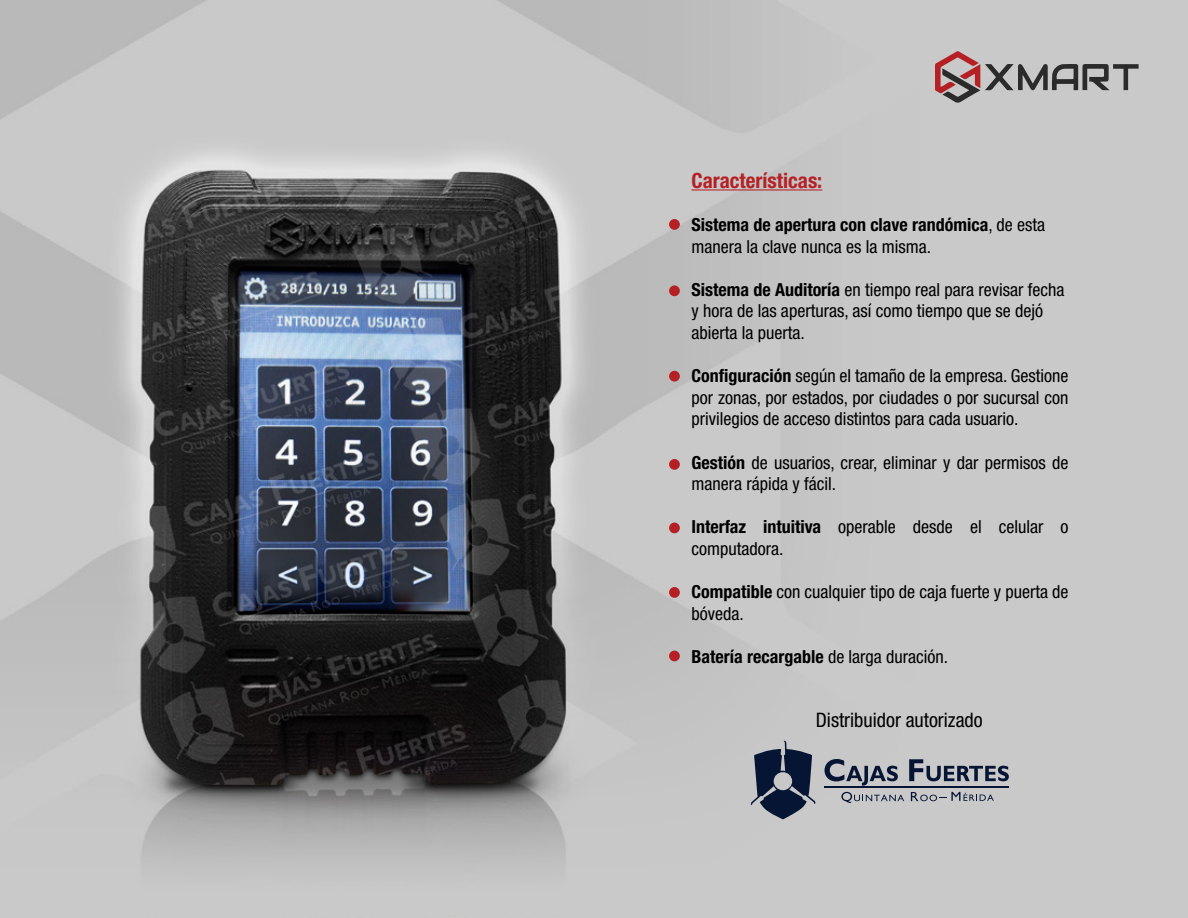
<style>
.page{position:relative;width:1188px;height:918px;background:#fff}
.page>*{position:absolute;margin:0;border:0;box-sizing:border-box;transform-origin:0 0}
.t1{font:700 condensed 21px "Helvetica Neue LT Std";color:#b52025}
.t2{font:condensed 19.95px "Helvetica Neue LT Std";color:#000}
.t3{font:condensed 18px/21.6px "Helvetica Neue LT Std";color:#000}
.t4{font:700 condensed 18px "Helvetica Neue LT Std";color:#000}
.s1{font-weight:700}
.s2{font-weight:400}
</style>
<div class="page">
<img style="left:0;top:0;width:1188px;height:918px">
<div style="left:669px;top:219px;width:11px;height:11px;background:#b52025;border-radius:50%"></div>
<div style="left:669px;top:285px;width:11px;height:11px;background:#b52025;border-radius:50%"></div>
<div style="left:669px;top:371px;width:11px;height:11px;background:#b52025;border-radius:50%"></div>
<div style="left:669px;top:459px;width:11px;height:11px;background:#b52025;border-radius:50%"></div>
<div style="left:669px;top:523px;width:11px;height:10px;background:#b52025;border-radius:50%"></div>
<div style="left:669px;top:587px;width:11px;height:11px;background:#b52025;border-radius:50%"></div>
<div style="left:669px;top:651px;width:11px;height:10px;background:#b52025;border-radius:50%"></div>
<hr style="left:691px;top:189px;width:131px;height:1px;background:#b52025">
<svg style="left:935px;top:51px;width:204px;height:52px;background:#a79e9e"></svg>
<svg style="left:751px;top:741px;width:65px;height:78px;background:#5c6475"></svg>
<svg style="left:825px;top:759px;width:73px;height:27px;background:#8a8e98"></svg>
<svg style="left:909px;top:759px;width:100px;height:22px;background:#7f8490"></svg>
<hr style="left:825px;top:786px;width:184px;height:2px;background:#071535">
<svg style="left:841px;top:792px;width:63px;height:11px"></svg>
<svg style="left:911px;top:792px;width:83px;height:9px"></svg>
<p class="t1" style="left:691px;top:168px;width:132px">Características:</p>
<p class="t3" style="left:691px;top:214px;width:355px"><span class="s1">Sistema de apertura con clave randómica</span>, de esta manera la clave nunca es la misma.</p>
<p class="t3" style="left:691px;top:279px;width:374px"><span class="s1">Sistema de Auditoría</span> en tiempo real para revisar fecha y hora de las aperturas, así como tiempo que se dejó abierta la puerta.</p>
<p class="t3" style="left:691px;top:365px;width:379px;text-align:justify"><span class="s1">Configuración</span> según el tamaño de la empresa. Gestione por zonas, por estados, por ciudades o por sucursal con privilegios de acceso distintos para cada usuario.</p>
<p class="t3" style="left:691px;top:451px;width:379px"><span class="s1">Gestión</span> de usuarios, crear, eliminar y dar permisos de manera rápida y fácil.</p>
<p class="t3" style="left:691px;top:516px;width:379px"><span class="s1">Interfaz intuitiva</span> operable desde el celular o computadora.</p>
<p class="t3" style="left:691px;top:581px;width:379px"><span class="s1">Compatible</span> con cualquier tipo de caja fuerte y puerta de bóveda.</p>
<p class="t4" style="left:691px;top:646px;width:258px">Batería recargable <span class="s2">de larga duración.</span></p>
<p class="t2" style="left:816px;top:709px;width:168px">Distribuidor autorizado</p>
</div>
